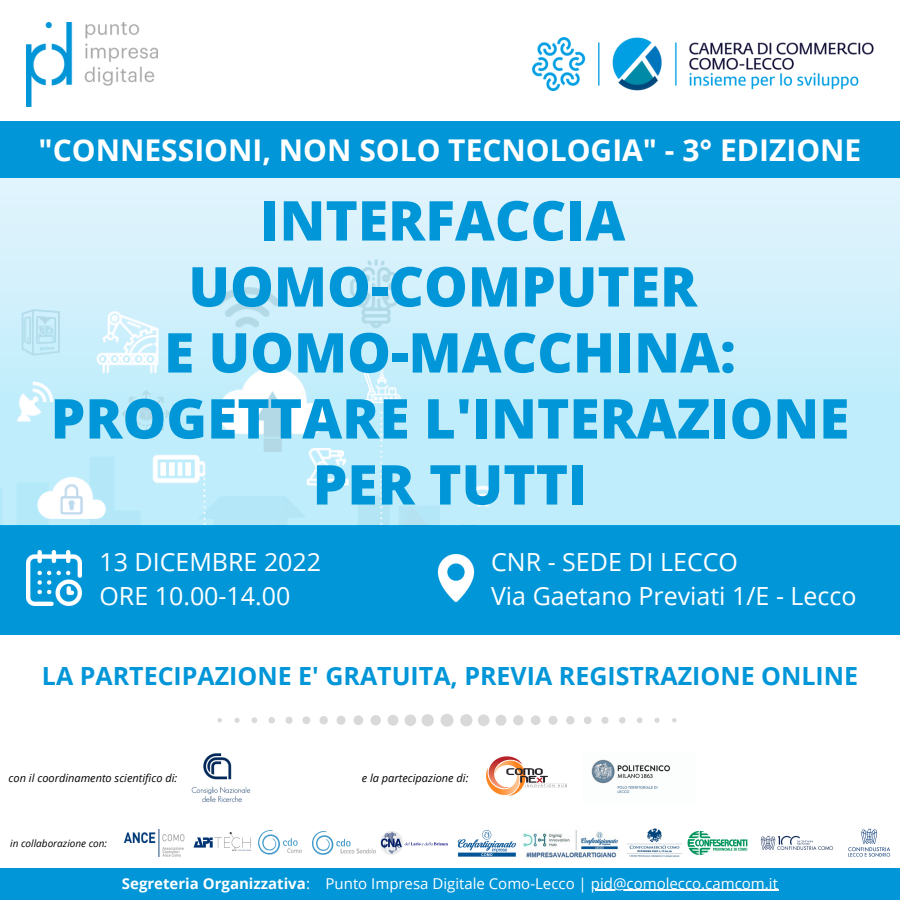
<style>
.page{position:relative;width:900px;height:900px;background:#fff}
.page>*{position:absolute;margin:0;border:0;box-sizing:border-box;transform-origin:0 0}
.t1{font:800 55px/66px "Open Sans";color:#0096d8;text-align:center}
.t2{font:700 30px "Open Sans";color:#fff}
.t3{font:25px/34.5px "Open Sans";color:#fff}
.t4{font:700 25px "Open Sans";color:#0096d8}
.t5{font:15px "Open Sans";color:#fff}
.t6{font:italic 11px "Open Sans";color:#000}
.t7{font:italic 10px "Open Sans";color:#000}
.s1{font-weight:700}
</style>
<div class="page">
<div style="left:0;top:525px;width:900px;height:109px;background:#0096d8"></div>
<img style="left:0;top:178px;width:900px;height:347px">
<div style="left:0;top:121px;width:900px;height:57px;background:#0096d8"></div>
<img style="left:533px;top:38px;width:340px;height:52px">
<img style="left:26px;top:22px;width:132px;height:84px">
<img style="left:486px;top:756px;width:81px;height:40px">
<div style="left:0;top:868px;width:900px;height:32px;background:#0096d8"></div>
<img style="left:437px;top:555px;width:38px;height:47px">
<img style="left:26px;top:550px;width:56px;height:56px">
<svg style="left:217px;top:714px;width:460px;height:13px"></svg>
<img style="left:591px;top:759px;width:80px;height:35px">
<img style="left:191px;top:753px;width:60px;height:50px">
<hr style="left:591px;top:889px;width:187px;height:2px;background:#fff">
<img style="left:313px;top:831px;width:63px;height:24px">
<img style="left:627px;top:828px;width:55px;height:29px">
<img style="left:258px;top:830px;width:44px;height:25px">
<img style="left:523px;top:830px;width:95px;height:28px">
<img style="left:458px;top:830px;width:58px;height:26px">
<img style="left:760px;top:835px;width:73px;height:15px">
<img style="left:848px;top:828px;width:43px;height:29px">
<img style="left:381px;top:832px;width:67px;height:22px">
<img style="left:193px;top:832px;width:58px;height:19px">
<img style="left:123px;top:830px;width:62px;height:26px">
<img style="left:688px;top:830px;width:60px;height:25px">
<h2 class="t2" style="left:39px;top:129px;width:824px">"CONNESSIONI, NON SOLO TECNOLOGIA" - 3° EDIZIONE</h2>
<h1 class="t1" style="left:51px;top:186px;width:800px">INTERFACCIA<br>UOMO-COMPUTER<br>E UOMO-MACCHINA:<br>PROGETTARE L'INTERAZIONE<br>PER TUTTI</h1>
<h3 class="t3" style="left:99px;top:544px;width:223px">13 DICEMBRE 2022<br>ORE 10.00-14.00</h3>
<h3 class="t3" style="left:491px;top:544px;width:367px">CNR - SEDE DI LECCO<br>Via Gaetano Previati 1/E - Lecco</h3>
<h3 class="t4" style="left:42px;top:659px;width:818px">LA PARTECIPAZIONE E' GRATUITA, PREVIA REGISTRAZIONE ONLINE</h3>
<p class="t6" style="left:9px;top:770px;width:170px">con il coordinamento scientifico di:</p>
<p class="t7" style="left:10px;top:836px;width:98px">in collaborazione con:</p>
<p class="t6" style="left:362px;top:770px;width:108px">e la partecipazione di:</p>
<p class="t5" style="left:122px;top:873px;width:658px"><span class="s1">Segreteria Organizzativa</span>: Punto Impresa Digitale Como-Lecco | pid@comolecco.camcom.it</p>
</div>
